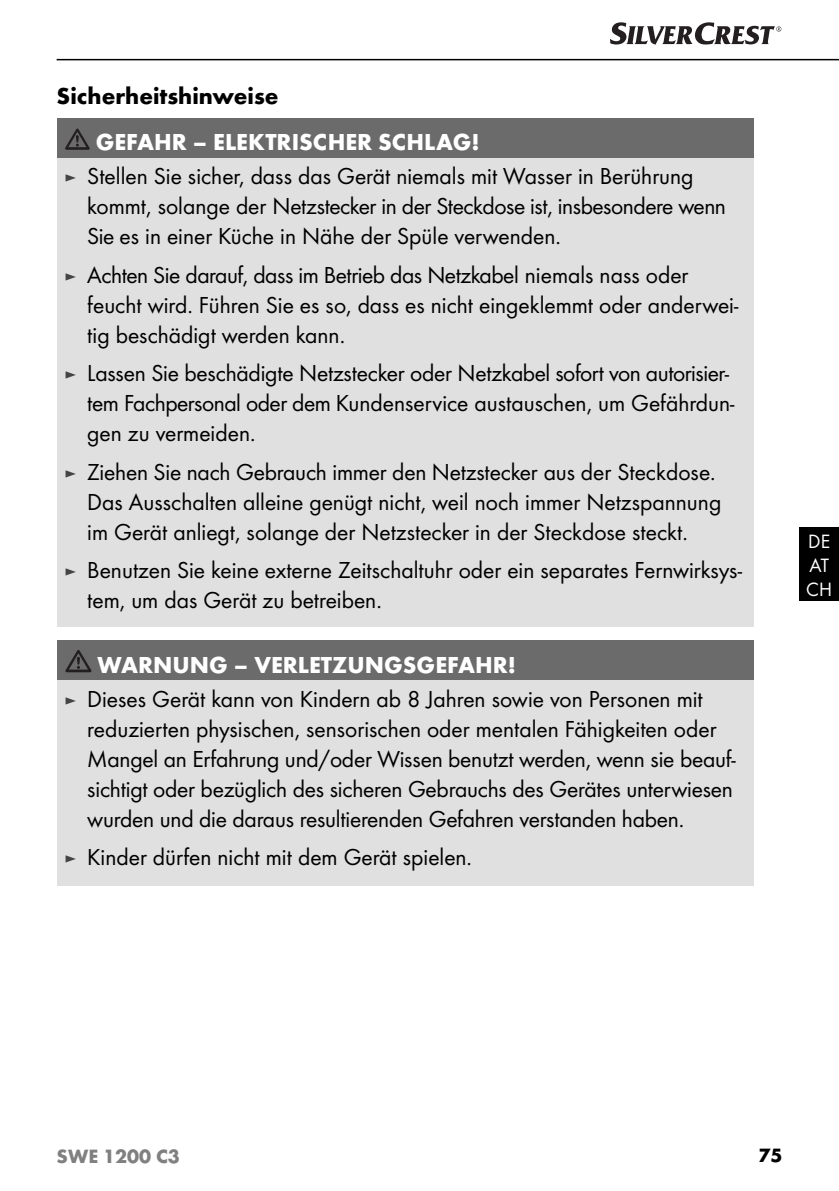
<style>
.page{position:relative;width:839px;height:1191px;background:#fff}
.page>*{position:absolute;margin:0;border:0;box-sizing:border-box;transform-origin:0 0}
.t1{font:24px/30px "Futura Boo";color:#000}
.t2{font:700 24px "Futura";color:#fff}
.t3{font:700 24px "Futura";color:#000}
.t4{font:700 20px "Futura";color:#808080}
.t5{font:20px/24px "Futura Boo";color:#fff}
.t6{font:700 20px "Futura";color:#000}
.s1{font-size:18px;color:#444}
</style>
<div class="page">
<hr style="left:57px;top:59px;width:782px;height:1px;background:#000">
<div style="left:799px;top:527px;width:40px;height:74px;background:#000"></div>
<svg style="left:610px;top:22px;width:171px;height:23px"></svg>
<div style="left:57px;top:118px;width:696px;height:40px;background:#6b6b6b"></div>
<div style="left:57px;top:158px;width:696px;height:469px;background:#e0e0e0"></div>
<svg style="left:65px;top:129px;width:25px;height:21px"></svg>
<div style="left:57px;top:640px;width:696px;height:41px;background:#6b6b6b"></div>
<div style="left:57px;top:681px;width:696px;height:205px;background:#e0e0e0"></div>
<svg style="left:65px;top:650px;width:26px;height:22px"></svg>
<p class="t3" style="left:57px;top:86px;width:223px">Sicherheitshinweise</p>
<p class="t2" style="left:96px;top:132px;width:385px">GEFAHR – ELEKTRISCHER SCHLAG!</p>
<p class="t1" style="left:87px;top:163px;width:640px;text-indent:-23px"><span class="s1">►</span> Stellen Sie sicher, dass das Gerät niemals mit Wasser in Berührung kommt, solange der Netzstecker in der Steckdose ist, insbesondere wenn<br>Sie es in einer Küche in Nähe der Spüle verwenden.</p>
<p class="t1" style="left:87px;top:262px;width:653px;text-indent:-23px"><span class="s1">►</span> Achten Sie darauf, dass im Betrieb das Netzkabel niemals nass oder feucht wird. Führen Sie es so, dass es nicht eingeklemmt oder anderwei&shy;tig beschädigt werden kann.</p>
<p class="t1" style="left:87px;top:360px;width:649px;text-indent:-23px"><span class="s1">►</span> Lassen Sie beschädigte Netzstecker oder Netzkabel sofort von autorisier&shy;tem Fachpersonal oder dem Kundenservice austauschen, um Gefährdun&shy;gen zu vermeiden.</p>
<p class="t1" style="left:87px;top:459px;width:635px;text-indent:-23px"><span class="s1">►</span> Ziehen Sie nach Gebrauch immer den Netzstecker aus der Steckdose.<br>Das Ausschalten alleine genügt nicht, weil noch immer Netzspannung im Gerät anliegt, solange der Netzstecker in der Steckdose steckt.</p>
<p class="t1" style="left:87px;top:557px;width:656px;text-indent:-23px"><span class="s1">►</span> Benutzen Sie keine externe Zeitschaltuhr oder ein separates Fernwirksys&shy;tem, um das Gerät zu betreiben.</p>
<p class="t2" style="left:97px;top:655px;width:420px">WARNUNG – VERLETZUNGSGEFAHR!</p>
<p class="t1" style="left:87px;top:686px;width:650px;text-indent:-23px"><span class="s1">►</span> Dieses Gerät kann von Kindern ab 8 Jahren sowie von Personen mit reduzierten physischen, sensorischen oder mentalen Fähigkeiten oder Mangel an Erfahrung und/oder Wissen benutzt werden, wenn sie beauf&shy;sichtigt oder bezüglich des sicheren Gebrauchs des Gerätes unterwiesen wurden und die daraus resultierenden Gefahren verstanden haben.</p>
<p class="t1" style="left:65px;top:844px;width:409px"><span class="s1">►</span> Kinder dürfen nicht mit dem Gerät spielen.</p>
<p class="t5" style="left:806px;top:531px;width:27px">DE<br>AT<br>CH</p>
<p class="t4" style="left:57px;top:1147px;width:125px">SWE 1200 C3</p>
<p class="t6" style="left:759px;top:1147px;width:25px">75</p>
</div>
